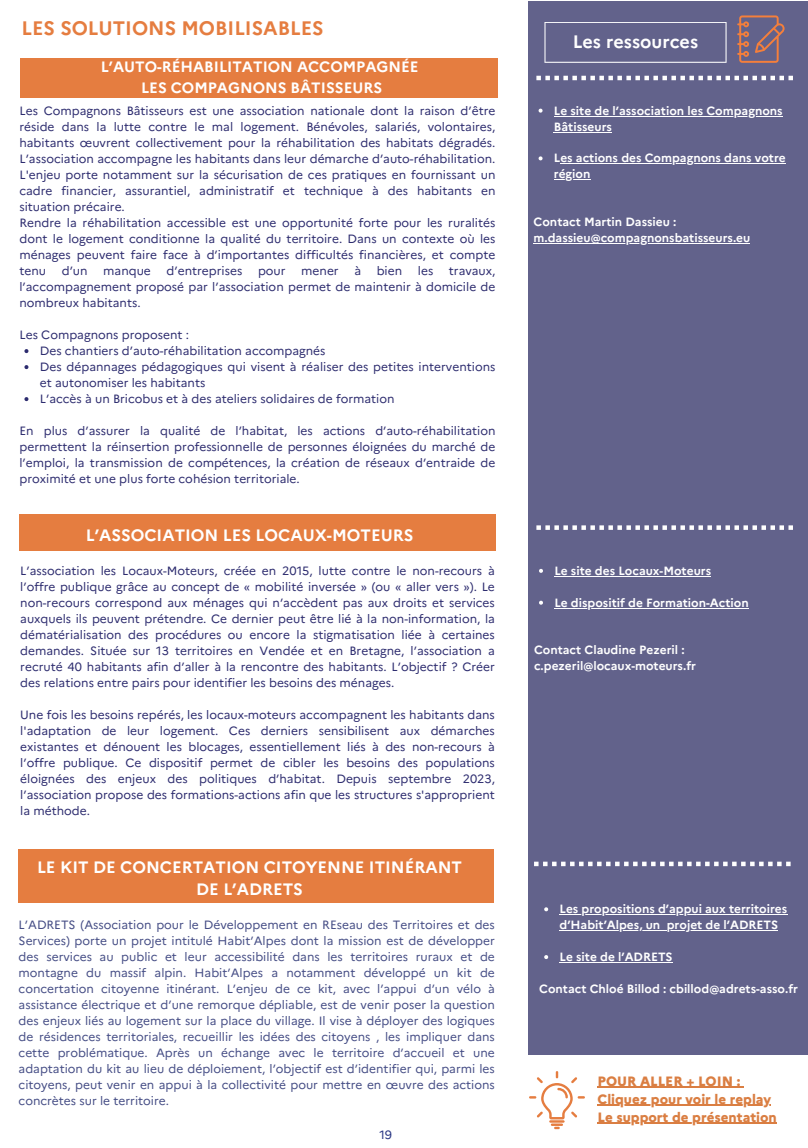
<style>
.page{position:relative;width:808px;height:1148px;background:#fff}
.page>*{position:absolute;margin:0;border:0;box-sizing:border-box;transform-origin:0 0}
.t1{font:700 19.5px "Marianne";color:#e57d40}
.t2{font:700 18px "Marianne";color:#fff}
.t3{font:700 16.5px/22.5px "Marianne";color:#fff;text-align:center}
.t4{font:700 15px/20.2px "Marianne";color:#fff;text-align:center}
.t5{font:800 13.5px/18px "Marianne";color:#da7e42}
.t6{font:12px/16px "Marianne";color:#2d2c6f;text-align:justify}
.t7{font:12px/16px "Marianne";color:#454d85;text-align:justify}
.t8{font:700 12px/15.9px "Marianne";color:#fff}
.t9{font:12px "Marianne";color:#283583}
</style>
<div class="page">
<div style="left:528px;top:1px;width:280px;height:1053px;background:#62628b"></div>
<svg style="left:544px;top:22px;width:182px;height:41px"></svg>
<svg style="left:536px;top:525px;width:257px;height:5px"></svg>
<svg style="left:737px;top:15px;width:47px;height:48px"></svg>
<hr style="left:597px;top:1086px;width:143px;height:1px;background:#da7e42">
<hr style="left:597px;top:1104px;width:174px;height:1px;background:#da7e42">
<hr style="left:597px;top:1122px;width:180px;height:1px;background:#da7e42">
<svg style="left:538px;top:109px;width:4px;height:4px"></svg>
<hr style="left:554px;top:116px;width:229px;height:1px;background:#fff">
<hr style="left:554px;top:131px;width:58px;height:1px;background:#fff">
<svg style="left:538px;top:156px;width:4px;height:4px"></svg>
<hr style="left:560px;top:163px;width:226px;height:1px;background:#fff">
<hr style="left:554px;top:179px;width:36px;height:1px;background:#fff">
<hr style="left:533px;top:243px;width:217px;height:1px;background:#fff">
<div style="left:19px;top:514px;width:476px;height:36px;background:#e57d40"></div>
<div style="left:20px;top:58px;width:478px;height:39px;background:#e57d40"></div>
<svg style="left:24px;top:349px;width:4px;height:4px"></svg>
<svg style="left:24px;top:365px;width:4px;height:4px"></svg>
<svg style="left:24px;top:397px;width:4px;height:4px"></svg>
<svg style="left:536px;top:76px;width:257px;height:4px"></svg>
<svg style="left:539px;top:569px;width:4px;height:4px"></svg>
<hr style="left:554px;top:576px;width:157px;height:1px;background:#fff">
<svg style="left:539px;top:600px;width:4px;height:4px"></svg>
<hr style="left:554px;top:607px;width:194px;height:1px;background:#fff">
<div style="left:18px;top:849px;width:476px;height:53px;background:#e57d40"></div>
<svg style="left:534px;top:861px;width:256px;height:5px"></svg>
<svg style="left:544px;top:907px;width:4px;height:4px"></svg>
<hr style="left:566px;top:914px;width:221px;height:1px;background:#fff">
<hr style="left:559px;top:930px;width:101px;height:1px;background:#fff">
<hr style="left:667px;top:930px;width:111px;height:1px;background:#fff">
<svg style="left:544px;top:955px;width:4px;height:4px"></svg>
<hr style="left:559px;top:962px;width:113px;height:1px;background:#fff">
<svg style="left:529px;top:1071px;width:56px;height:58px"></svg>
<h3 class="t1" style="left:22px;top:13px;width:303px">LES SOLUTIONS MOBILISABLES</h3>
<p class="t4" style="left:101px;top:56px;width:319px">L’AUTO-RÉHABILITATION ACCOMPAGNÉE<br>LES COMPAGNONS BÂTISSEURS</p>
<p class="t6" style="left:19px;top:102px;width:477px">Les Compagnons Bâtisseurs est une association nationale dont la raison d’être réside dans la lutte contre le mal logement. Bénévoles, salariés, volontaires, habitants œuvrent collectivement pour la réhabilitation des habitats dégradés.<br>L’association accompagne les habitants dans leur démarche d’auto-réhabilitation.<br>L'enjeu porte notamment sur la sécurisation de ces pratiques en fournissant un cadre financier, assurantiel, administratif et technique à des habitants en situation précaire.</p>
<h3 class="t6" style="left:19px;top:214px;width:477px">Rendre la réhabilitation accessible est une opportunité forte pour les ruralités dont le logement conditionne la qualité du territoire. Dans un contexte où les ménages peuvent faire face à d’importantes difficultés financières, et compte tenu</h3>
<h3 class="t6" style="left:62px;top:262px;width:27px">d’un</h3>
<h3 class="t6" style="left:103px;top:262px;width:49px">manque</h3>
<h3 class="t6" style="left:167px;top:262px;width:77px">d’entreprises</h3>
<h3 class="t6" style="left:258px;top:262px;width:29px">pour</h3>
<h3 class="t6" style="left:301px;top:262px;width:39px">mener</h3>
<h3 class="t6" style="left:354px;top:262px;width:8px">à</h3>
<h3 class="t6" style="left:377px;top:262px;width:27px">bien</h3>
<h3 class="t6" style="left:418px;top:262px;width:17px">les</h3>
<h3 class="t6" style="left:19px;top:262px;width:477px;text-indent:429px">travaux, l’accompagnement proposé par l’association permet de maintenir à domicile de nombreux habitants.</h3>
<p class="t6" style="left:19px;top:326px;width:171px">Les Compagnons proposent :</p>
<p class="t6" style="left:40px;top:342px;width:287px">Des chantiers d’auto-réhabilitation accompagnés</p>
<p class="t6" style="left:40px;top:358px;width:457px">Des dépannages pédagogiques qui visent à réaliser des petites interventions et autonomiser les habitants</p>
<h2 class="t6" style="left:40px;top:390px;width:356px">L’accès à un Bricobus et à des ateliers solidaires de formation</h2>
<p class="t6" style="left:19px;top:422px;width:477px">En plus d’assurer la qualité de l’habitat, les actions d’auto-réhabilitation permettent la réinsertion professionnelle de personnes éloignées du marché de l’emploi, la transmission de compétences, la création de réseaux d’entraide de proximité et une plus forte cohésion territoriale.</p>
<h3 class="t3" style="left:86px;top:522px;width:329px">L’ASSOCIATION LES LOCAUX-MOTEURS</h3>
<p class="t6" style="left:20px;top:561px;width:476px">L’association les Locaux-Moteurs, créée en 2015, lutte contre le non-recours à l’offre publique grâce au concept de « mobilité inversée » (ou « aller vers »). Le non-recours correspond aux ménages qui n’accèdent pas aux droits et services auxquels ils peuvent prétendre. Ce dernier peut être lié à la non-information, la dématérialisation des procédures ou encore la stigmatisation liée à certaines demandes. Située sur 13 territoires en Vendée et en Bretagne, l’association a recruté 40 habitants afin d’aller à la rencontre des habitants. L’objectif ? Créer des relations entre pairs pour identifier les besoins des ménages.</p>
<p class="t6" style="left:20px;top:705px;width:476px">Une fois les besoins repérés, les locaux-moteurs accompagnent les habitants dans l'adaptation de leur logement. Ces derniers sensibilisent aux démarches existantes et dénouent les blocages, essentiellement liés à des non-recours à l’offre publique. Ce dispositif permet de cibler les besoins des populations éloignées des enjeux des politiques d’habitat. Depuis septembre 2023, l’association propose des formations-actions afin que les structures s'approprient la méthode.</p>
<p class="t3" style="left:37px;top:854px;width:426px">LE KIT DE CONCERTATION CITOYENNE ITINÉRANT<br>DE L’ADRETS</p>
<h5 class="t7" style="left:19px;top:915px;width:478px">L’ADRETS (Association pour le Développement en REseau des Territoires et des Services) porte un projet intitulé Habit’Alpes dont la mission est de développer des services au public et leur accessibilité dans les territoires ruraux et de montagne du massif alpin. Habit’Alpes a notamment développé un kit de concertation citoyenne itinérant. L’enjeu de ce kit, avec l’appui d’un vélo à assistance électrique et d’une remorque dépliable, est de venir poser la question des enjeux liés au logement sur la place du village. Il vise à déployer des logiques de résidences territoriales, recueillir les idées des citoyens , les impliquer dans cette problématique. Après un échange avec le territoire d’accueil et une adaptation du kit au lieu de déploiement, l’objectif est d’identifier qui, parmi les citoyens, peut venir en appui à la collectivité pour mettre en œuvre des actions concrètes sur le territoire.</h5>
<p class="t9" style="left:379px;top:1127px;width:14px">19</p>
<h1 class="t2" style="left:573px;top:28px;width:127px">Les ressources</h1>
<p class="t8" style="left:554px;top:101px;width:230px">Le site de l’association les Compagnons<br>Bâtisseurs</p>
<p class="t8" style="left:554px;top:149px;width:233px">Les actions des Compagnons dans votre</p>
<p class="t8" style="left:554px;top:165px;width:38px">région</p>
<p class="t8" style="left:533px;top:213px;width:144px">Contact Martin Dassieu :</p>
<p class="t8" style="left:533px;top:229px;width:218px">m.dassieu@compagnonsbatisseurs.eu</p>
<p class="t8" style="left:554px;top:561px;width:158px">Le site des Locaux-Moteurs</p>
<h5 class="t8" style="left:554px;top:593px;width:196px">Le dispositif de Formation-Action</h5>
<p class="t8" style="left:534px;top:641px;width:163px">Contact Claudine Pezeril : c.pezeril@locaux-moteurs.fr</p>
<p class="t8" style="left:559px;top:900px;width:229px">Les propositions d’appui aux territoires</p>
<h5 class="t8" style="left:559px;top:916px;width:102px">d’Habit’Alpes, un</h5>
<p class="t8" style="left:667px;top:916px;width:113px">projet de l’ADRETS</p>
<p class="t8" style="left:559px;top:947px;width:115px">Le site de l’ADRETS</p>
<p class="t8" style="left:539px;top:979px;width:260px">Contact Chloé Billod : cbillod@adrets-asso.fr</p>
<p class="t5" style="left:597px;top:1071px;width:181px">POUR ALLER + LOIN :<br>Cliquez pour voir le replay<br>Le support de présentation</p>
</div>
